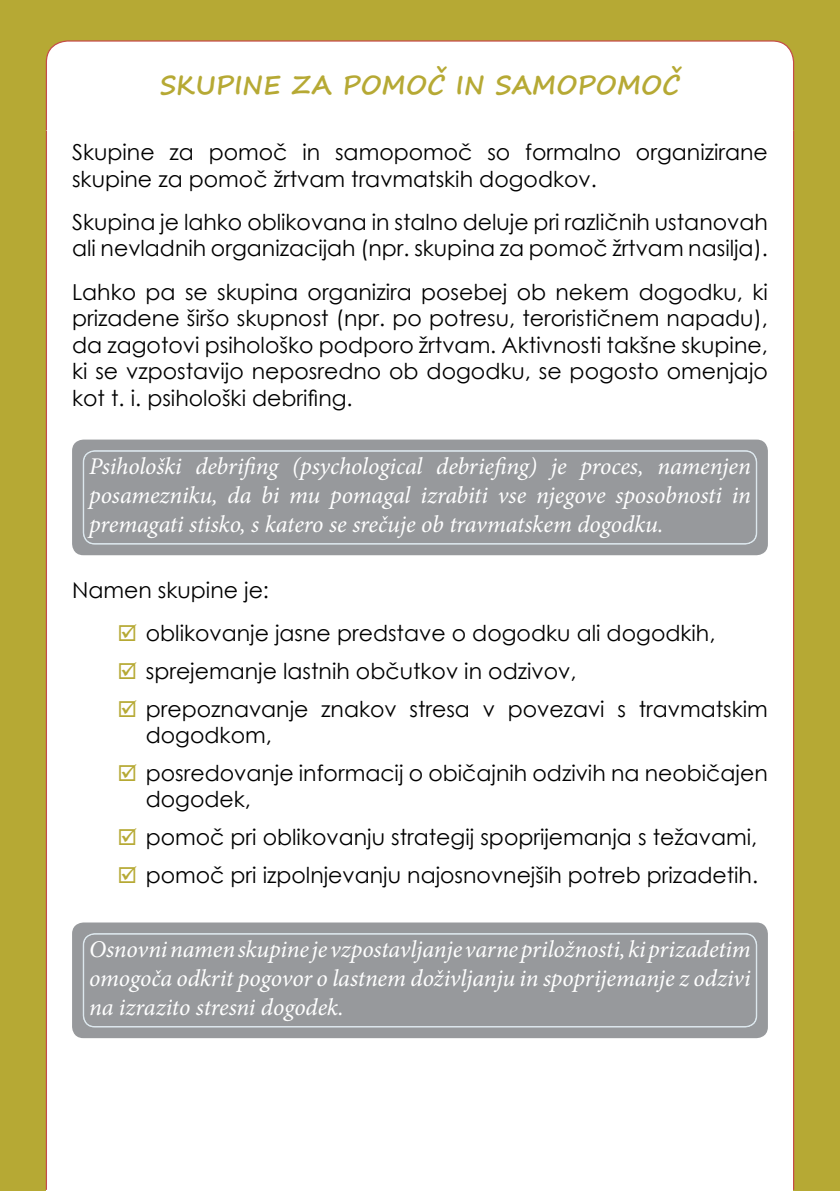
<style>
.page{position:relative;width:840px;height:1191px;background:#fff}
.page>*{position:absolute;margin:0;border:0;box-sizing:border-box;transform-origin:0 0}
.t1{font:700 26px "Segoe Print";color:#b6a934}
.t2{font:italic 24px/28.8px "Minion Pro";letter-spacing:-.005em;color:#fff;text-align:justify}
.t3{font:22px/26.4px "Century Gothic";color:#000}
</style>
<div class="page">
<div style="left:0;top:0;width:839px;height:130px;background:#b6a934"></div>
<div style="left:45px;top:40px;width:749px;height:90px;background:#fff"></div>
<div style="left:793px;top:130px;width:46px;height:1061px;background:linear-gradient(to right,#b6a934,#b6a934)"></div>
<div style="left:0;top:130px;width:46px;height:1061px;background:#b6a934"></div>
<hr style="left:792px;top:130px;width:1px;height:1059px;background:#c54b48">
<hr style="left:46px;top:130px;width:1px;height:1059px;background:#c54b48">
<div style="left:72px;top:439px;width:695px;height:116px;background:#97999c;border-radius:11px"></div>
<div style="left:84px;top:451px;width:672px;height:93px;border:1px solid #dfeaf0;border-radius:11px"></div>
<div style="left:72px;top:922px;width:695px;height:116px;background:#97999c;border-radius:11px"></div>
<div style="left:83px;top:933px;width:673px;height:94px;border:1px solid #dfeaf0;border-radius:11px"></div>
<div style="left:84px;top:934px;width:672px;height:92px;border:1px solid #dfeaf0;border-radius:11px"></div>
<div style="left:159px;top:45px;width:123px;height:72px;background:#fff"></div>
<svg style="left:290px;top:73px;width:43px;height:23px"></svg>
<div style="left:343px;top:65px;width:104px;height:31px;background:#fff"></div>
<svg style="left:456px;top:74px;width:28px;height:34px"></svg>
<div style="left:494px;top:65px;width:188px;height:32px;background:#fff"></div>
<p class="t1" style="left:160px;top:61px;width:521px">SKUPINE ZA POMOČ IN SAMOPOMOČ</p>
<p class="t3" style="left:72px;top:139px;width:697px">Skupine za pomoč in samopomoč so formalno organizirane skupine za pomoč žrtvam travmatskih dogodkov.</p>
<p class="t3" style="left:72px;top:208px;width:697px">Skupina je lahko oblikovana in stalno deluje pri različnih ustanovah ali nevladnih organizacijah (npr. skupina za pomoč žrtvam nasilja).</p>
<p class="t3" style="left:72px;top:278px;width:697px;text-align:justify">Lahko pa se skupina organizira posebej ob nekem dogodku, ki prizadene širšo skupnost (npr. po potresu, terorističnem napadu), da zagotovi psihološko podporo žrtvam. Aktivnosti takšne skupine, ki se vzpostavijo neposredno ob dogodku, se pogosto omenjajo kot t. i. psihološki debrifing.</p>
<p class="t2" style="left:89px;top:452px;width:663px">Psihološki debrifing (psychological debriefing) je proces, namenjen posamezniku, da bi mu pomagal izrabiti vse njegove sposobnosti in premagati stisko, s katero se srečuje ob travmatskem dogodku.</p>
<p class="t3" style="left:146px;top:568px;width:571px;line-height:43.4px;text-indent:-74px">Namen skupine je:<br>oblikovanje jasne predstave o dogodku ali dogodkih,</p>
<p class="t3" style="left:146px;top:652px;width:623px;line-height:37.8px">sprejemanje lastnih občutkov in odzivov,<br>prepoznavanje znakov stresa v povezavi s travmatskim</p>
<p class="t3" style="left:146px;top:716px;width:623px;line-height:37.8px">dogodkom,<br>posredovanje informacij o običajnih odzivih na neobičajen</p>
<p class="t3" style="left:146px;top:780px;width:613px;line-height:37.8px">dogodek,<br>pomoč pri oblikovanju strategij spoprijemanja s težavami, pomoč pri izpolnjevanju najosnovnejših potreb prizadetih.</p>
<p class="t2" style="left:89px;top:935px;width:663px">Osnovni namen skupine je vzpostavljanje varne priložnosti, ki prizadetim omogoča odkrit pogovor o lastnem doživljanju in spoprijemanje z odzivi na izrazito stresni dogodek.</p>
</div>
